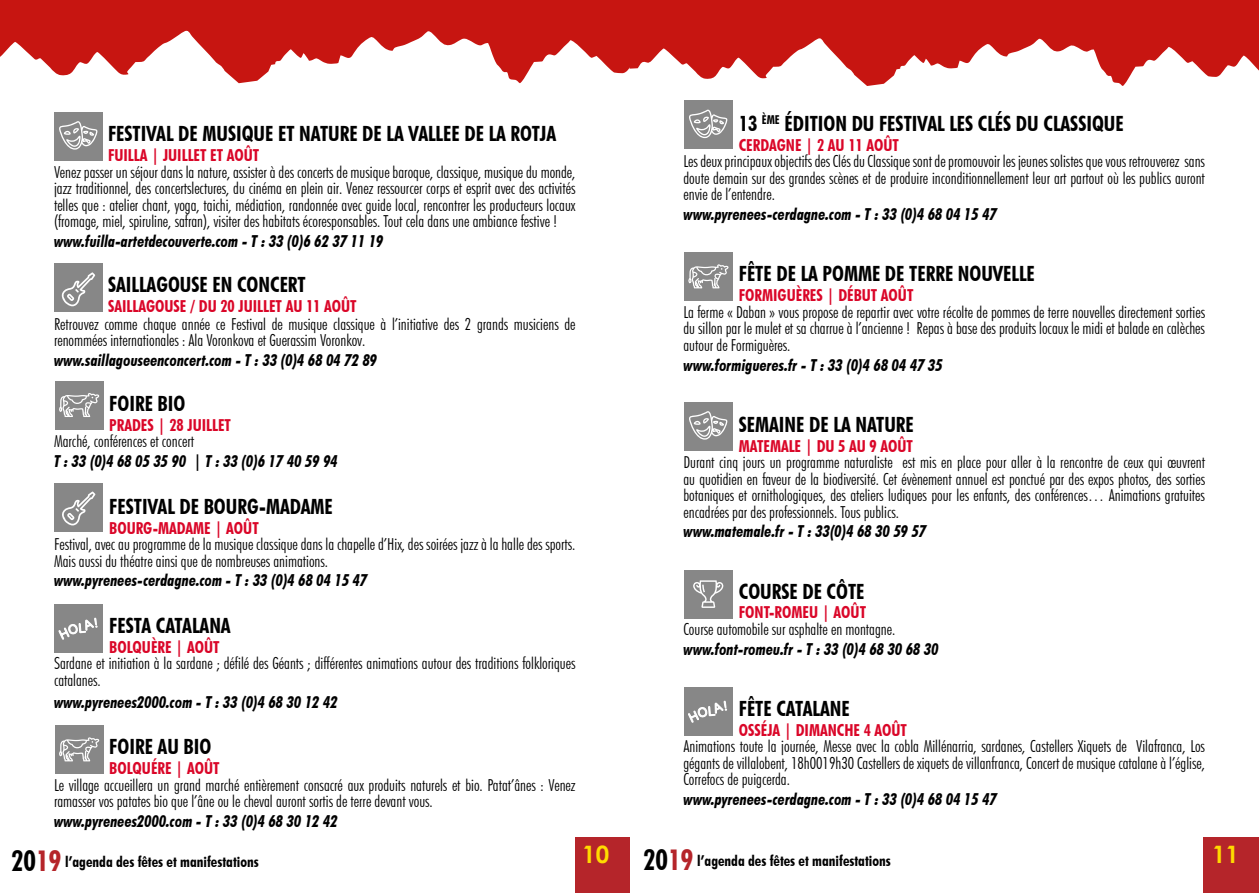
<style>
.page{position:relative;width:1259px;height:893px;background:#fff}
.page>*{position:absolute;margin:0;border:0;box-sizing:border-box;transform-origin:0 0}
.t1{font:700 24px "Century Gothic";color:#ffdb00}
.t2{font:700 condensed 21px "Futura BT";color:#000}
.t3{font:300 condensed 16.5px/16.5px "Futura BT";color:#000;text-align:justify}
.t4{font:italic 700 condensed 16.5px "Futura BT";color:#000}
.t5{font:700 condensed 16.5px "Futura BT";color:#da0628}
.t6{font:700 condensed 15px "Futura BT";color:#000}
.s1{font-size:28.5px}
.s2{font-size:28.5px;color:#b5252a}
</style>
<div class="page">
<div style="left:575px;top:838px;width:54px;height:55px;background:#b5252a"></div>
<div style="left:1203px;top:838px;width:56px;height:55px;background:#b5252a"></div>
<svg style="left:629px;top:0;width:630px;height:86px;fill:#c71511"></svg>
<svg style="left:0;top:0;width:629px;height:83px;fill:#c71511"></svg>
<div style="left:55px;top:381px;width:48px;height:48px;background:#878787"></div>
<svg style="left:59px;top:393px;width:40px;height:24px"></svg>
<div style="left:684px;top:252px;width:49px;height:48px;background:#878787"></div>
<svg style="left:688px;top:264px;width:40px;height:24px"></svg>
<div style="left:55px;top:725px;width:48px;height:48px;background:#878787"></div>
<svg style="left:59px;top:737px;width:40px;height:24px"></svg>
<div style="left:54px;top:112px;width:49px;height:48px;background:#878787"></div>
<svg style="left:59px;top:121px;width:39px;height:29px"></svg>
<div style="left:684px;top:101px;width:49px;height:48px;background:#878787"></div>
<svg style="left:689px;top:110px;width:38px;height:28px"></svg>
<div style="left:684px;top:402px;width:49px;height:48px;background:#878787"></div>
<svg style="left:689px;top:411px;width:38px;height:29px"></svg>
<div style="left:55px;top:604px;width:48px;height:48px;background:#878787"></div>
<svg style="left:59px;top:617px;width:38px;height:23px"></svg>
<div style="left:684px;top:687px;width:48px;height:48px;background:#878787"></div>
<svg style="left:688px;top:700px;width:39px;height:23px"></svg>
<div style="left:55px;top:483px;width:48px;height:48px;background:#878787"></div>
<svg style="left:62px;top:491px;width:33px;height:34px"></svg>
<div style="left:55px;top:263px;width:48px;height:49px;background:#878787"></div>
<svg style="left:61px;top:272px;width:34px;height:34px"></svg>
<div style="left:684px;top:570px;width:48px;height:48px;background:#878787"></div>
<svg style="left:693px;top:580px;width:30px;height:28px"></svg>
<p class="t2" style="left:108px;top:121px;width:450px">FESTIVAL DE MUSIQUE ET NATURE DE LA VALLEE DE LA ROTJA</p>
<p class="t5" style="left:108px;top:145px;width:153px">FUILLA | JUILLET ET AOÛT</p>
<p class="t3" style="left:54px;top:163px;width:523px">Venez passer un séjour dans la nature, assister à des concerts de musique baroque, classique, musique du monde, jazz traditionnel, des concertslectures, du cinéma en plein air. Venez ressourcer corps et esprit avec des activités telles que : atelier chant, yoga, taichi, médiation, randonnée avec guide local, rencontrer les producteurs locaux (fromage, miel, spiruline, safran), visiter des habitats écoresponsables. Tout cela dans une ambiance festive !</p>
<p class="t4" style="left:54px;top:231px;width:331px">www.fuilla-artetdecouverte.com - T : 33 (0)6 62 37 11 19</p>
<p class="t2" style="left:108px;top:272px;width:199px">SAILLAGOUSE EN CONCERT</p>
<p class="t5" style="left:108px;top:296px;width:250px">SAILLAGOUSE / DU 20 JUILLET AU 11 AOÛT</p>
<p class="t3" style="left:54px;top:316px;width:523px">Retrouvez comme chaque année ce Festival de musique classique à l’initiative des 2 grands musiciens de renommées internationales : Ala Voronkova et Guerassim Voronkov.</p>
<p class="t4" style="left:54px;top:350px;width:325px">www.saillagouseenconcert.com - T : 33 (0)4 68 04 72 89</p>
<p class="t2" style="left:109px;top:391px;width:78px">FOIRE BIO</p>
<p class="t5" style="left:109px;top:415px;width:123px">PRADES | 28 JUILLET</p>
<p class="t3" style="left:54px;top:433px;width:142px">Marché, conférences et concert</p>
<p class="t4" style="left:54px;top:451px;width:285px">T : 33 (0)4 68 05 35 90 | T : 33 (0)6 17 40 59 94</p>
<p class="t2" style="left:109px;top:493px;width:225px">FESTIVAL DE BOURG-MADAME</p>
<p class="t5" style="left:109px;top:518px;width:151px">BOURG-MADAME | AOÛT</p>
<p class="t3" style="left:54px;top:536px;width:523px">Festival, avec au programme de la musique classique dans la chapelle d’Hix, des soirées jazz à la halle des sports.<br>Mais aussi du théatre ainsi que de nombreuses animations.</p>
<p class="t4" style="left:54px;top:570px;width:315px">www.pyrenees-cerdagne.com - T : 33 (0)4 68 04 15 47</p>
<p class="t2" style="left:109px;top:613px;width:123px">FESTA CATALANA</p>
<p class="t5" style="left:109px;top:637px;width:112px">BOLQUÈRE | AOÛT</p>
<p class="t3" style="left:54px;top:655px;width:523px">Sardane et initiation à la sardane ; défilé des Géants ; différentes animations autour des traditions folkloriques catalanes.</p>
<p class="t4" style="left:54px;top:692px;width:285px">www.pyrenees2000.com - T : 33 (0)4 68 30 12 42</p>
<p class="t2" style="left:109px;top:734px;width:103px">FOIRE AU BIO</p>
<p class="t5" style="left:109px;top:758px;width:112px">BOLQUÉRE | AOÛT</p>
<p class="t3" style="left:54px;top:776px;width:523px">Le village accueillera un grand marché entièrement consacré aux produits naturels et bio. Patat’ânes : Venez ramasser vos patates bio que l’âne ou le cheval auront sortis de terre devant vous.</p>
<p class="t4" style="left:54px;top:811px;width:285px">www.pyrenees2000.com - T : 33 (0)4 68 30 12 42</p>
<p class="t2" style="left:739px;top:111px;width:386px">13 <sup>ÈME</sup> ÉDITION DU FESTIVAL LES CLÉS DU CLASSIQUE</p>
<p class="t5" style="left:739px;top:135px;width:162px">CERDAGNE | 2 AU 11 AOÛT</p>
<p class="t3" style="left:683px;top:153px;width:523px">Les deux principaux objectifs des Clés du Classique sont de promouvoir les jeunes solistes que vous retrouverez sans doute demain sur des grandes scènes et de produire inconditionnellement leur art partout où les publics auront envie de l’entendre.</p>
<p class="t4" style="left:683px;top:204px;width:315px">www.pyrenees-cerdagne.com - T : 33 (0)4 68 04 15 47</p>
<p class="t2" style="left:739px;top:261px;width:298px">FÊTE DE LA POMME DE TERRE NOUVELLE</p>
<p class="t5" style="left:739px;top:285px;width:176px">FORMIGUÈRES | DÉBUT AOÛT</p>
<p class="t3" style="left:683px;top:303px;width:523px">La ferme « Daban » vous propose de repartir avec votre récolte de pommes de terre nouvelles directement sorties du sillon par le mulet et sa charrue à l’ancienne ! Repas à base des produits locaux le midi et balade en calèches autour de Formiguères.</p>
<p class="t4" style="left:683px;top:355px;width:261px">www.formigueres.fr - T : 33 (0)4 68 04 47 35</p>
<p class="t2" style="left:739px;top:411px;width:177px">SEMAINE DE LA NATURE</p>
<p class="t5" style="left:739px;top:436px;width:176px">MATEMALE | DU 5 AU 9 AOÛT</p>
<p class="t3" style="left:683px;top:454px;width:523px">Durant cinq jours un programme naturaliste est mis en place pour aller à la rencontre de ceux qui œuvrent au quotidien en faveur de la biodiversité. Cet évènement annuel est ponctué par des expos photos, des sorties botaniques et ornithologiques, des ateliers ludiques pour les enfants, des conférences… Animations gratuites encadrées par des professionnels. Tous publics.</p>
<p class="t4" style="left:683px;top:521px;width:244px">www.matemale.fr - T : 33(0)4 68 30 59 57</p>
<p class="t2" style="left:739px;top:578px;width:127px">COURSE DE CÔTE</p>
<p class="t5" style="left:739px;top:602px;width:129px">FONT-ROMEU | AOÛT</p>
<p class="t3" style="left:683px;top:621px;width:213px">Course automobile sur asphalte en montagne.</p>
<p class="t4" style="left:683px;top:639px;width:257px">www.font-romeu.fr - T : 33 (0)4 68 30 68 30</p>
<p class="t2" style="left:739px;top:696px;width:113px">FÊTE CATALANE</p>
<p class="t5" style="left:739px;top:720px;width:170px">OSSÉJA | DIMANCHE 4 AOÛT</p>
<p class="t3" style="left:683px;top:738px;width:523px">Animations toute la journée, Messe avec la cobla Millénarria, sardanes, Castellers Xiquets de Vilafranca, Los gégants de villalobent, 18h0019h30 Castellers de xiquets de villanfranca, Concert de musique catalane à l’église, Correfocs de puigcerda.</p>
<p class="t4" style="left:683px;top:789px;width:315px">www.pyrenees-cerdagne.com - T : 33 (0)4 68 04 15 47</p>
<h1 class="t1" style="left:582px;top:836px;width:28px">10</h1>
<h1 class="t1" style="left:1212px;top:836px;width:28px">11</h1>
<p class="t6" style="left:11px;top:852px;width:249px"><span class="s1">20</span><span class="s2">19</span> l’agenda des fêtes et manifestations</p>
<p class="t6" style="left:643px;top:851px;width:249px"><span class="s1">20</span><span class="s2">19</span> l’agenda des fêtes et manifestations</p>
</div>
